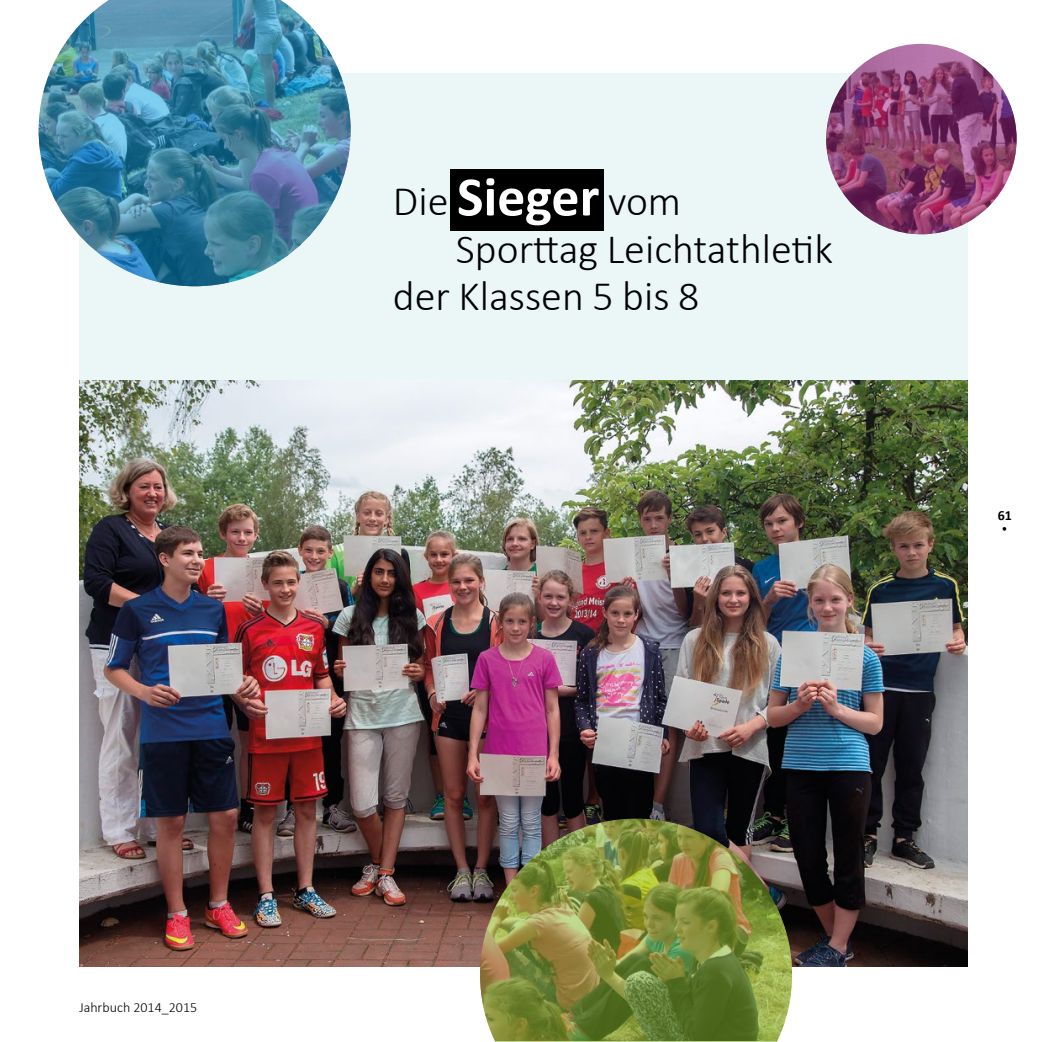
<style>
.page{position:relative;width:1042px;height:1042px;background:#fff}
.page>*{position:absolute;margin:0;border:0;box-sizing:border-box;transform-origin:0 0}
.t1{font:300 42px "Calibri";color:#000}
.t2{font:300 14px "Calibri";color:#000}
.t3{font:700 14px "Calibri";color:#000}
.s1{font-weight:700;font-size:56px;color:#fff}
</style>
<div class="page">
<svg style="left:1002px;top:527px;width:4px;height:4px"></svg>
<div style="left:79px;top:74px;width:888px;height:892px;background:#ebf6f7"></div>
<img style="left:79px;top:381px;width:888px;height:585px">
<svg style="left:826px;top:44px;width:190px;height:190px;background:#8b4171"></svg>
<img style="left:39px;top:0;width:312px;height:286px">
<img style="left:480px;top:818px;width:312px;height:223px">
<div style="left:450px;top:170px;width:154px;height:61px;background:#000"></div>
<p class="t2" style="left:79px;top:998px;width:119px">Jahrbuch 2014_2015</p>
<p class="t1" style="left:393px;top:175px;width:290px">Die <span class="s1">Sieger</span> vom</p>
<p class="t1" style="left:456px;top:223px;width:378px">Sporttag Leichtathletik</p>
<p class="t1" style="left:393px;top:270px;width:308px">der Klassen 5 bis 8</p>
<p class="t3" style="left:997px;top:506px;width:16px">61</p>
</div>
